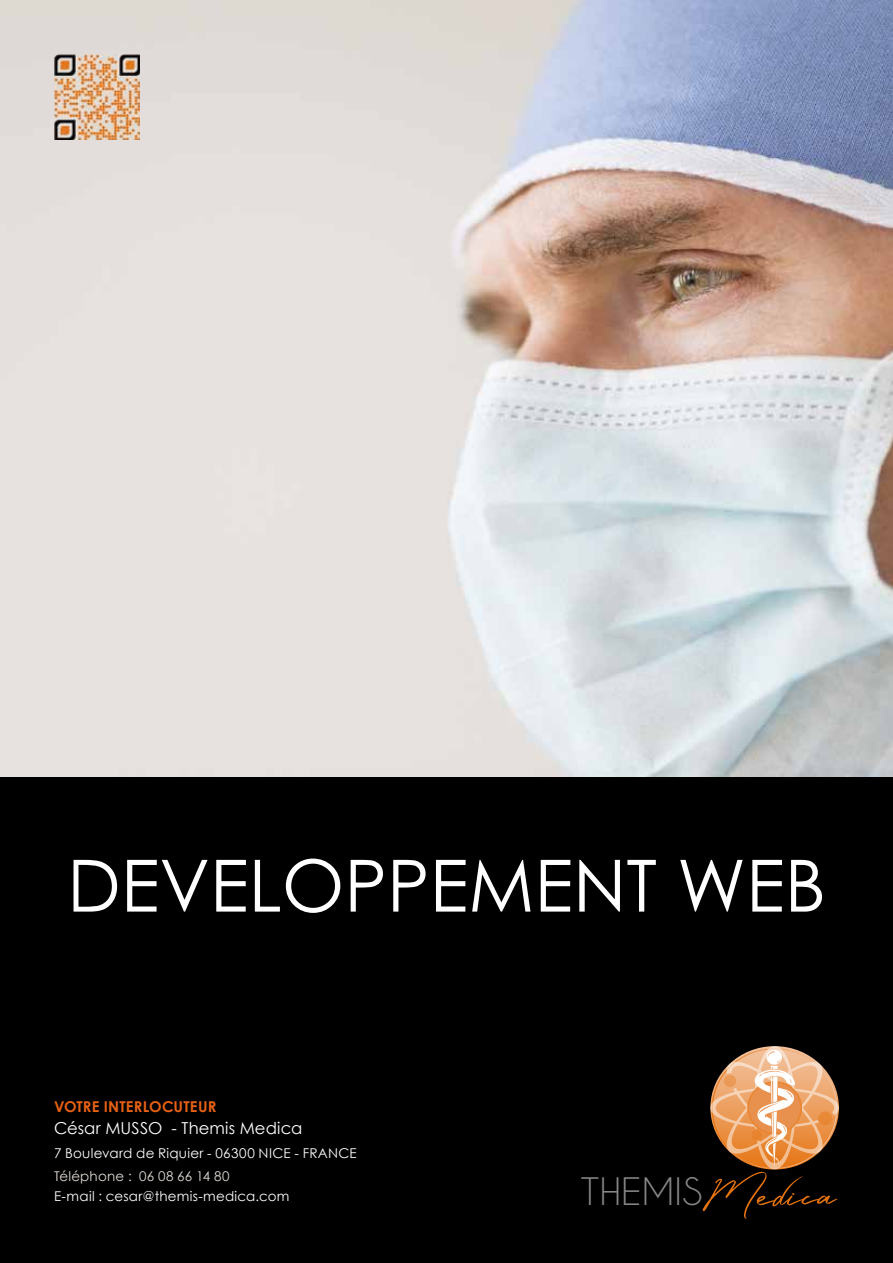
<style>
.page{position:relative;width:893px;height:1263px;background:#fff}
.page>*{position:absolute;margin:0;border:0;box-sizing:border-box;transform-origin:0 0}
.t1{font:72px "Century Gothic";color:#fff}
.t2{font:35.55px "Caviar Dreams";color:#898786;scale:1.1 1}
.t3{font:16.5px "Century Gothic";letter-spacing:.005em;color:#fff}
.t4{font:700 15px "Century Gothic";letter-spacing:.01em;color:#e76114}
.t5{font:13.5px "Century Gothic";letter-spacing:.02em;color:#fff}
.t6{font:13.5px "Century Gothic";letter-spacing:.015em;color:#e1dbd5}
</style>
<div class="page">
<div style="left:0;top:776px;width:893px;height:487px;background:#000"></div>
<img style="left:0;top:0;width:893px;height:776px">
<img style="left:54px;top:54px;width:86px;height:86px">
<svg style="left:703px;top:1046px;width:136px;height:173px"></svg>
<h1 class="t1" style="left:67px;top:835px;width:760px">DEVELOPPEMENT WEB</h1>
<p class="t4" style="left:54px;top:1095px;width:164px">VOTRE INTERLOCUTEUR</p>
<p class="t3" style="left:54px;top:1116px;width:250px">César MUSSO - Themis Medica</p>
<p class="t5" style="left:54px;top:1143px;width:304px">7 Boulevard de Riquier - 06300 NICE - FRANCE</p>
<p class="t6" style="left:54px;top:1167px;width:177px">Téléphone : 06 08 66 14 80</p>
<p class="t5" style="left:54px;top:1186px;width:237px">E-mail : cesar@themis-medica.com</p>
<h2 class="t2" style="left:580px;top:1170px;width:112px">THEMIS</h2>
</div>
